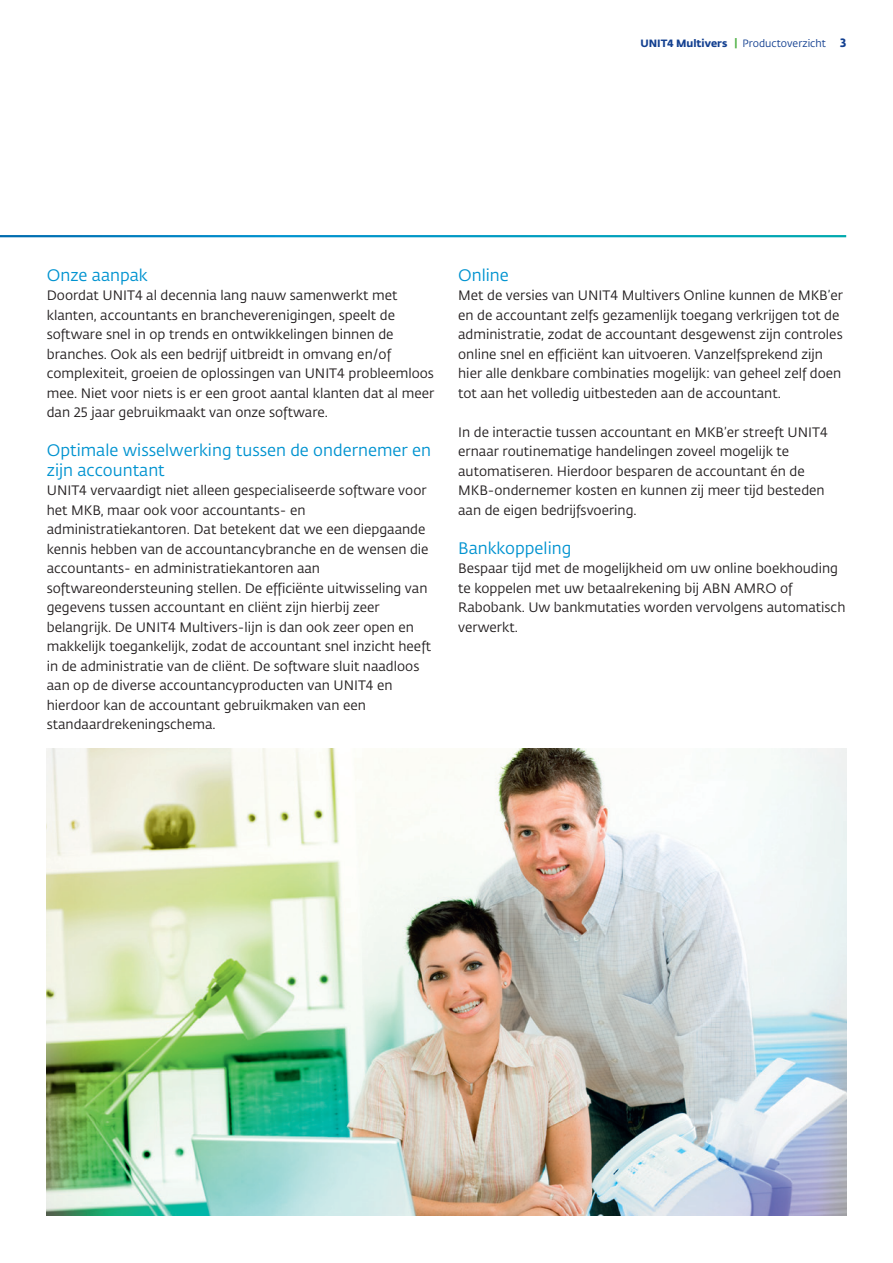
<style>
.page{position:relative;width:893px;height:1263px;background:#fff}
.page>*{position:absolute;margin:0;border:0;box-sizing:border-box;transform-origin:0 0}
.t1{font:16.5px/19.5px "Unit 4 Sans";color:#0093d0}
.t2{font:13.5px/19.5px "Unit 4 Sans";color:#231f20}
.t3{font:10.5px "Unit 4 Sans";color:#123f90}
.s1{font-weight:700}
.s2{font-weight:700;color:#51b247}
.s3{font-weight:700;font-size:12px}
</style>
<div class="page">
<svg style="left:0;top:235px;width:847px;height:3px;background:#3faece"></svg>
<img style="left:47px;top:749px;width:799px;height:466px">
<p class="t3" style="left:640px;top:36px;width:207px"><span class="s1">UNIT4 Multivers</span> <span class="s2">|</span> Productoverzicht <span class="s3">3</span></p>
<p class="t1" style="left:47px;top:265px;width:103px">Onze aanpak</p>
<p class="t2" style="left:47px;top:285px;width:389px">Doordat UNIT4 al decennia lang nauw samenwerkt met klanten, accountants en brancheverenigingen, speelt de software snel in op trends en ontwikkelingen binnen de branches. Ook als een bedrijf uitbreidt in omvang en/of complexiteit, groeien de oplossingen van UNIT4 probleemloos mee. Niet voor niets is er een groot aantal klanten dat al meer dan 25 jaar gebruikmaakt van onze software.</p>
<p class="t1" style="left:47px;top:440px;width:386px">Optimale wisselwerking tussen de ondernemer en zijn accountant</p>
<p class="t2" style="left:47px;top:480px;width:386px">UNIT4 vervaardigt niet alleen gespecialiseerde software voor het MKB, maar ook voor accountants- en administratiekantoren. Dat betekent dat we een diepgaande kennis hebben van de accountancybranche en de wensen die accountants- en administratiekantoren aan softwareondersteuning stellen. De efficiënte uitwisseling van gegevens tussen accountant en cliënt zijn hierbij zeer belangrijk. De UNIT4 Multivers-lijn is dan ook zeer open en makkelijk toegankelijk, zodat de accountant snel inzicht heeft in de administratie van de cliënt. De software sluit naadloos aan op de diverse accountancyproducten van UNIT4 en hierdoor kan de accountant gebruikmaken van een standaardrekeningschema.</p>
<p class="t1" style="left:458px;top:265px;width:52px">Online</p>
<p class="t2" style="left:458px;top:285px;width:386px">Met de versies van UNIT4 Multivers Online kunnen de MKB’er en de accountant zelfs gezamenlijk toegang verkrijgen tot de administratie, zodat de accountant desgewenst zijn controles online snel en efficiënt kan uitvoeren. Vanzelfsprekend zijn hier alle denkbare combinaties mogelijk: van geheel zelf doen tot aan het volledig uitbesteden aan de accountant.</p>
<p class="t2" style="left:458px;top:422px;width:371px">In de interactie tussen accountant en MKB’er streeft UNIT4 ernaar routinematige handelingen zoveel mogelijk te automatiseren. Hierdoor besparen de accountant én de MKB-ondernemer kosten en kunnen zij meer tijd besteden aan de eigen bedrijfsvoering.</p>
<p class="t1" style="left:458px;top:538px;width:115px">Bankkoppeling</p>
<p class="t2" style="left:458px;top:558px;width:389px">Bespaar tijd met de mogelijkheid om uw online boekhouding te koppelen met uw betaalrekening bij ABN AMRO of Rabobank. Uw bankmutaties worden vervolgens automatisch verwerkt.</p>
</div>
